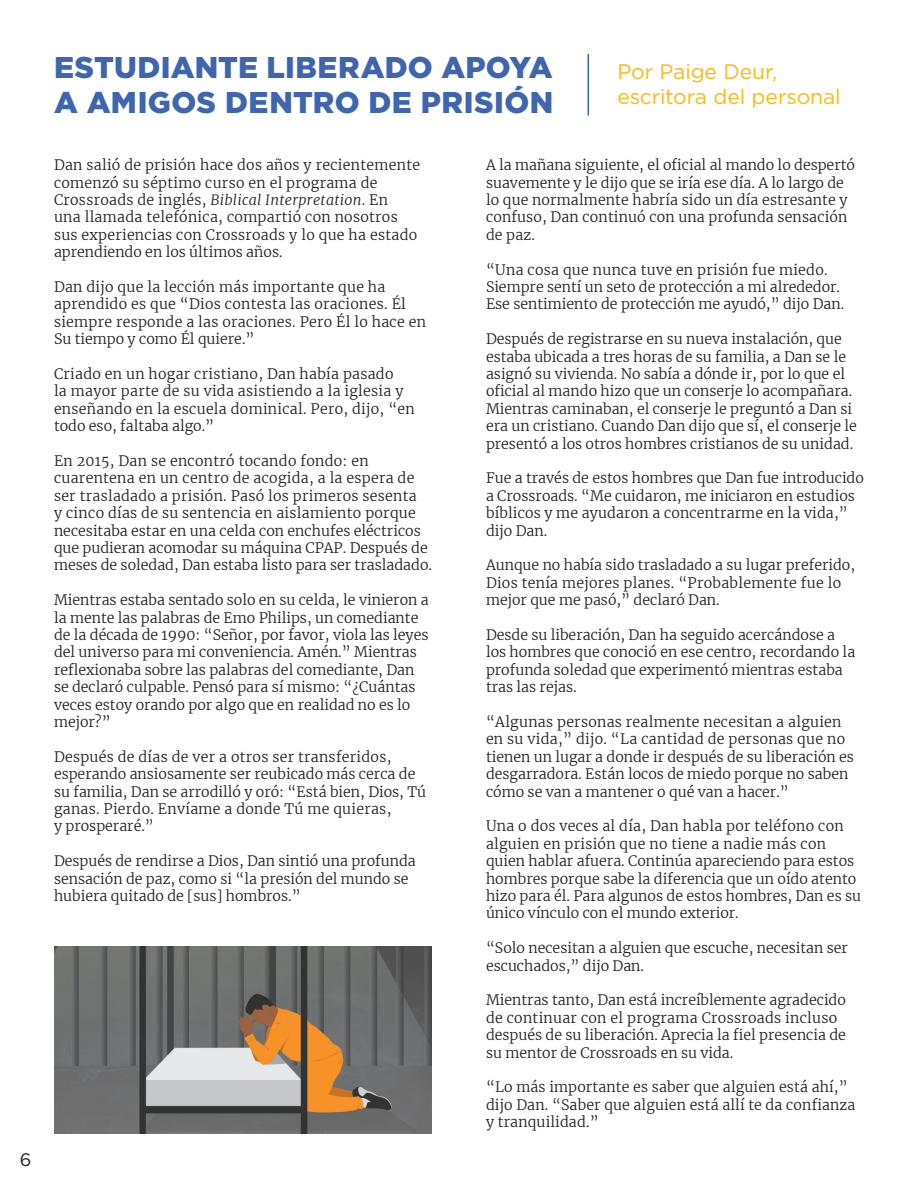
<style>
.page{position:relative;width:918px;height:1188px;background:#fff}
.page>*{position:absolute;margin:0;border:0;box-sizing:border-box;transform-origin:0 0}
.t1{font:900 30px "Gotham";letter-spacing:.01em;color:#3e65ae}
.t2{font:21px "Gotham";letter-spacing:-.005em;color:#fcb814}
.t3{font:18px "Gotham";color:#231f20}
.t4{font:300 14.25px/17.4px "Merriweather";color:#231f20}
.t5{font:300 14.25px/17.4px "Merriweather";letter-spacing:.02em;color:#231f20}
.s1{font-style:italic}
</style>
<div class="page">
<hr style="left:588px;top:54px;width:1px;height:62px;background:#3e65ae">
<img style="left:54px;top:947px;width:378px;height:187px">
<p class="t3" style="left:20px;top:1148px;width:13px">6</p>
<p class="t1" style="left:54px;top:47px;width:500px">ESTUDIANTE LIBERADO APOYA</p>
<p class="t1" style="left:54px;top:82px;width:501px">A AMIGOS DENTRO DE PRISIÓN</p>
<p class="t2" style="left:617px;top:58px;width:162px">Por Paige Deur,</p>
<p class="t2" style="left:617px;top:84px;width:225px">escritora del personal</p>
<p class="t5" style="left:54px;top:156px;width:368px">Dan salió de prisión hace dos años y recientemente comenzó su séptimo curso en el programa de Crossroads de inglés, <span class="s1">Biblical Interpretation</span>. En<br>una llamada telefónica, compartió con nosotros sus experiencias con Crossroads y lo que ha estado aprendiendo en los últimos años.</p>
<p class="t5" style="left:54px;top:278px;width:374px">Dan dijo que la lección más importante que ha aprendido es que “Dios contesta las oraciones. Él siempre responde a las oraciones. Pero Él lo hace en Su tiempo y como Él quiere.”</p>
<p class="t5" style="left:54px;top:365px;width:362px">Criado en un hogar cristiano, Dan había pasado<br>la mayor parte de su vida asistiendo a la iglesia y enseñando en la escuela dominical. Pero, dijo, “en todo eso, faltaba algo.”</p>
<p class="t5" style="left:54px;top:452px;width:380px">En 2015, Dan se encontró tocando fondo: en cuarentena en un centro de acogida, a la espera de ser trasladado a prisión. Pasó los primeros sesenta<br>y cinco días de su sentencia en aislamiento porque necesitaba estar en una celda con enchufes eléctricos que pudieran acomodar su máquina CPAP. Después de meses de soledad, Dan estaba listo para ser trasladado.</p>
<p class="t4" style="left:54px;top:591px;width:376px">Mientras estaba sentado solo en su celda, le vinieron a la mente las palabras de Emo Philips, un comediante de la década de 1990: “Señor, por favor, viola las leyes del universo para mi conveniencia. Amén.” Mientras reflexionaba sobre las palabras del comediante, Dan se declaró culpable. Pensó para sí mismo: “¿Cuántas veces estoy orando por algo que en realidad no es lo mejor?”</p>
<p class="t4" style="left:54px;top:747px;width:374px">Después de días de ver a otros ser transferidos, esperando ansiosamente ser reubicado más cerca de su familia, Dan se arrodilló y oró: “Está bien, Dios, Tú ganas. Pierdo. Envíame a donde Tú me quieras,<br>y prosperaré.”</p>
<p class="t4" style="left:54px;top:852px;width:363px">Después de rendirse a Dios, Dan sintió una profunda sensación de paz, como si “la presión del mundo se hubiera quitado de [sus] hombros.”</p>
<p class="t4" style="left:486px;top:156px;width:371px">A la mañana siguiente, el oficial al mando lo despertó suavemente y le dijo que se iría ese día. A lo largo de lo que normalmente habría sido un día estresante y confuso, Dan continuó con una profunda sensación de paz.</p>
<p class="t4" style="left:486px;top:260px;width:360px">“Una cosa que nunca tuve en prisión fue miedo.<br>Siempre sentí un seto de protección a mi alrededor.<br>Ese sentimiento de protección me ayudó,” dijo Dan.</p>
<p class="t4" style="left:486px;top:330px;width:372px">Después de registrarse en su nueva instalación, que estaba ubicada a tres horas de su familia, a Dan se le asignó su vivienda. No sabía a dónde ir, por lo que el oficial al mando hizo que un conserje lo acompañara.<br>Mientras caminaban, el conserje le preguntó a Dan si era un cristiano. Cuando Dan dijo que sí, el conserje le presentó a los otros hombres cristianos de su unidad.</p>
<p class="t4" style="left:486px;top:469px;width:379px">Fue a través de estos hombres que Dan fue introducido a Crossroads. “Me cuidaron, me iniciaron en estudios bíblicos y me ayudaron a concentrarme en la vida,” dijo Dan.</p>
<p class="t4" style="left:486px;top:556px;width:371px">Aunque no había sido trasladado a su lugar preferido,<br>Dios tenía mejores planes. “Probablemente fue lo mejor que me pasó,” declaró Dan.</p>
<p class="t4" style="left:486px;top:626px;width:371px">Desde su liberación, Dan ha seguido acercándose a los hombres que conoció en ese centro, recordando la profunda soledad que experimentó mientras estaba tras las rejas.</p>
<p class="t4" style="left:486px;top:713px;width:369px">“Algunas personas realmente necesitan a alguien en su vida,” dijo. “La cantidad de personas que no tienen un lugar a donde ir después de su liberación es desgarradora. Están locos de miedo porque no saben cómo se van a mantener o qué van a hacer.”</p>
<p class="t4" style="left:486px;top:817px;width:377px">Una o dos veces al día, Dan habla por teléfono con alguien en prisión que no tiene a nadie más con quien hablar afuera. Continúa apareciendo para estos hombres porque sabe la diferencia que un oído atento hizo para él. Para algunos de estos hombres, Dan es su único vínculo con el mundo exterior.</p>
<p class="t4" style="left:486px;top:939px;width:364px">“Solo necesitan a alguien que escuche, necesitan ser escuchados,” dijo Dan.</p>
<p class="t4" style="left:486px;top:991px;width:361px">Mientras tanto, Dan está increíblemente agradecido de continuar con el programa Crossroads incluso después de su liberación. Aprecia la fiel presencia de su mentor de Crossroads en su vida.</p>
<p class="t4" style="left:486px;top:1078px;width:371px">“Lo más importante es saber que alguien está ahí,” dijo Dan. “Saber que alguien está allí te da confianza y tranquilidad.”</p>
</div>
